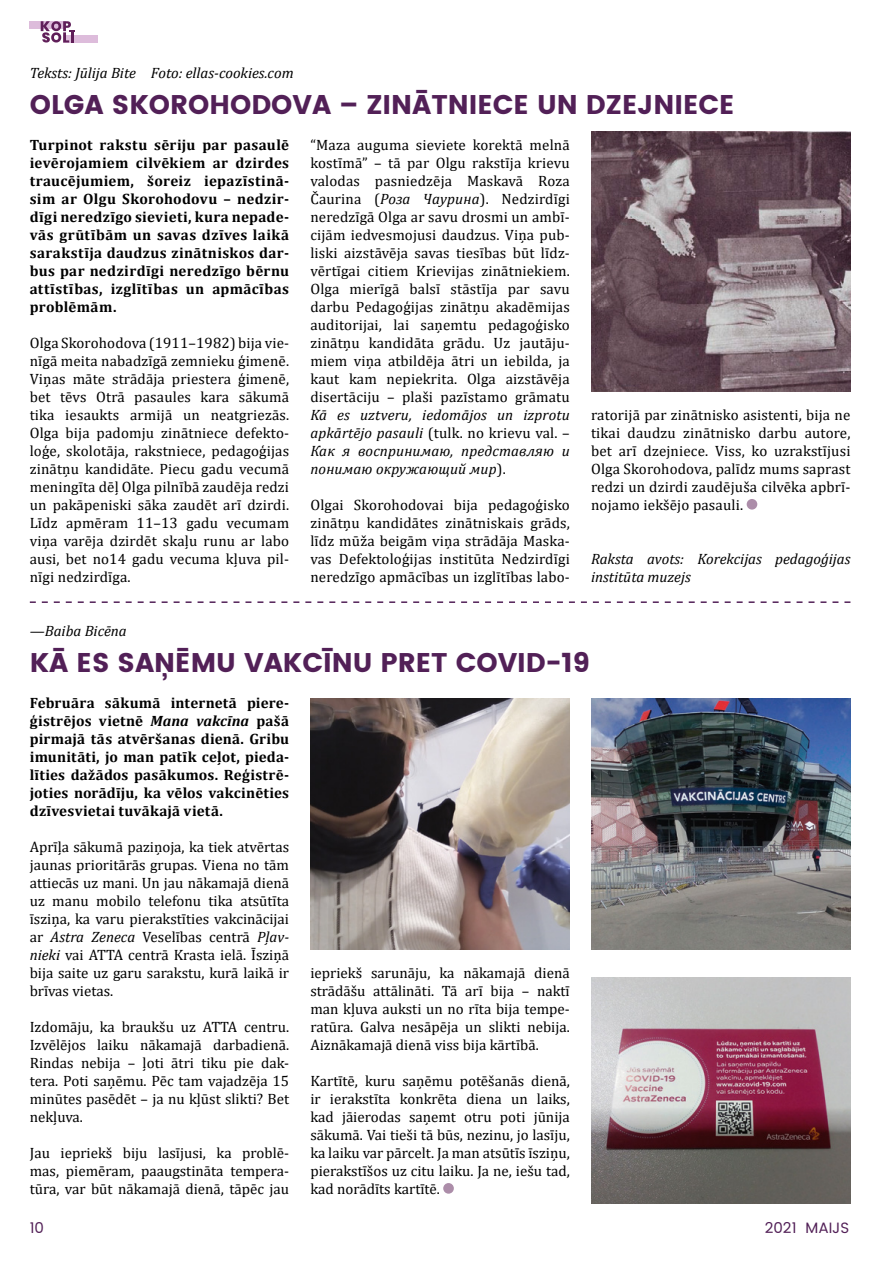
<style>
.page{position:relative;width:893px;height:1263px;background:#fff}
.page>*{position:absolute;margin:0;border:0;box-sizing:border-box;transform-origin:0 0}
.t1{font:700 27px "Poppins";color:#522057}
.t2{font:15px/18px "Cambria";color:#000;text-align:justify}
.t3{font:700 15px/18px "Cambria";letter-spacing:.02em;color:#000;text-align:justify}
.t4{font:italic 15px/18px "Cambria";color:#000;text-align:justify}
.t5{font:15px "Poppins";color:#522057}
.s1{font-style:italic}
.s2{font-style:normal}
</style>
<div class="page">
<div style="left:747px;top:499px;width:10px;height:11px;background:#ac8da9;border-radius:50%"></div>
<div style="left:443px;top:1183px;width:11px;height:11px;background:#ac8da9;border-radius:50%"></div>
<img style="left:591px;top:131px;width:259px;height:260px">
<svg style="left:30px;top:601px;width:820px;height:2px"></svg>
<img style="left:310px;top:698px;width:260px;height:251px">
<img style="left:591px;top:698px;width:259px;height:251px">
<img style="left:591px;top:978px;width:259px;height:225px">
<div style="left:30px;top:21px;width:36px;height:8px;background:#ddbcdb"></div>
<div style="left:63px;top:35px;width:35px;height:8px;background:#ddbcdb"></div>
<svg style="left:41px;top:21px;width:34px;height:22px"></svg>
<p class="t4" style="left:30px;top:63px;width:265px">Teksts: Jūlija Bite Foto: ellas-cookies.com</p>
<h1 class="t1" style="left:30px;top:88px;width:706px">OLGA SKOROHODOVA – ZINĀTNIECE UN DZEJNIECE</h1>
<p class="t3" style="left:30px;top:135px;width:261px">Turpinot rakstu sēriju par pasaulē ievērojamiem cilvēkiem ar dzirdes traucējumiem, šoreiz iepazīstinā&shy;sim ar Olgu Skorohodovu – nedzir&shy;dīgi neredzīgo sievieti, kura nepade&shy;vās grūtībām un savas dzīves laikā sarakstīja daudzus zinātniskos dar&shy;bus par nedzirdīgi neredzīgo bērnu attīstības, izglītības un apmācības problēmām.</p>
<p class="t2" style="left:30px;top:333px;width:261px">Olga Skorohodova (1911–1982) bija vie&shy;nīgā meita nabadzīgā zemnieku ģimenē.<br>Viņas māte strādāja priestera ģimenē, bet tēvs Otrā pasaules kara sākumā tika iesaukts armijā un neatgriezās.<br>Olga bija padomju zinātniece defekto&shy;loģe, skolotāja, rakstniece, pedagoģijas zinātņu kandidāte. Piecu gadu vecumā meningīta dēļ Olga pilnībā zaudēja redzi un pakāpeniski sāka zaudēt arī dzirdi.<br>Līdz apmēram 11–13 gadu vecumam viņa varēja dzirdēt skaļu runu ar labo ausi, bet no14 gadu vecuma kļuva pil&shy;nīgi nedzirdīga.</p>
<p class="t2" style="left:310px;top:135px;width:261px">“Maza auguma sieviete korektā melnā kostīmā” – tā par Olgu rakstīja krievu valodas pasniedzēja Maskavā Roza Čaurina (<span class="s1">Роза Чаурина</span>). Nedzirdīgi neredzīgā Olga ar savu drosmi un ambī&shy;cijām iedvesmojusi daudzus. Viņa pub&shy;liski aizstāvēja savas tiesības būt līdz&shy;vērtīgai citiem Krievijas zinātniekiem.<br>Olga mierīgā balsī stāstīja par savu darbu Pedagoģijas zinātņu akadēmijas auditorijai, lai saņemtu pedagoģisko zinātņu kandidāta grādu. Uz jautāju&shy;miem viņa atbildēja ātri un iebilda, ja kaut kam nepiekrita. Olga aizstāvēja disertāciju – plaši pazīstamo grāmatu</p>
<p class="t4" style="left:310px;top:405px;width:261px">Kā es uztveru, iedomājos un izprotu apkārtējo pasauli <span class="s2">(tulk. no krievu val. – </span>Как я воспринимаю, представляю и понимаю окружающий мир<span class="s2">).</span></p>
<p class="t2" style="left:310px;top:495px;width:261px">Olgai Skorohodovai bija pedagoģisko zinātņu kandidātes zinātniskais grāds, līdz mūža beigām viņa strādāja Maska&shy;vas Defektoloģijas institūta Nedzirdīgi neredzīgo apmācības un izglītības labo-</p>
<p class="t2" style="left:591px;top:405px;width:261px">ratorijā par zinātnisko asistenti, bija ne tikai daudzu zinātnisko darbu autore, bet arī dzejniece. Viss, ko uzrakstījusi Olga Skorohodova, palīdz mums saprast redzi un dzirdi zaudējuša cilvēka apbrī&shy;nojamo iekšējo pasauli.</p>
<p class="t4" style="left:591px;top:549px;width:261px">Raksta avots: Korekcijas pedagoģijas institūta muzejs</p>
<p class="t4" style="left:30px;top:621px;width:99px">—Baiba Bicēna</p>
<h1 class="t1" style="left:30px;top:646px;width:562px">KĀ ES SAŅĒMU VAKCĪNU PRET COVID-19</h1>
<p class="t3" style="left:30px;top:693px;width:261px">Februāra sākumā internetā piere&shy;ģistrējos vietnē <span class="s1">Mana vakcīna</span> pašā pirmajā tās atvēršanas dienā. Gribu imunitāti, jo man patīk ceļot, pieda&shy;līties dažādos pasākumos. Reģistrē&shy;joties norādīju, ka vēlos vakcinēties dzīvesvietai tuvākajā vietā.</p>
<p class="t2" style="left:30px;top:837px;width:261px">Aprīļa sākumā paziņoja, ka tiek atvērtas jaunas prioritārās grupas. Viena no tām attiecās uz mani. Un jau nākamajā dienā uz manu mobilo telefonu tika atsūtīta īsziņa, ka varu pierakstīties vakcinācijai ar <span class="s1">Astra Zeneca</span> Veselības centrā <span class="s1">Pļav&shy;nieki</span> vai ATTA centrā Krasta ielā. Īsziņā bija saite uz garu sarakstu, kurā laikā ir brīvas vietas.</p>
<p class="t2" style="left:30px;top:1017px;width:261px">Izdomāju, ka braukšu uz ATTA centru.<br>Izvēlējos laiku nākamajā darbadienā.<br>Rindas nebija – ļoti ātri tiku pie dak&shy;tera. Poti saņēmu. Pēc tam vajadzēja 15 minūtes pasēdēt – ja nu kļūst slikti? Bet nekļuva.</p>
<p class="t2" style="left:30px;top:1143px;width:261px">Jau iepriekš biju lasījusi, ka problē&shy;mas, piemēram, paaugstināta tempera&shy;tūra, var būt nākamajā dienā, tāpēc jau</p>
<p class="t2" style="left:310px;top:963px;width:261px">iepriekš sarunāju, ka nākamajā dienā strādāšu attālināti. Tā arī bija – naktī man kļuva auksti un no rīta bija tempe&shy;ratūra. Galva nesāpēja un slikti nebija.<br>Aiznākamajā dienā viss bija kārtībā.</p>
<p class="t2" style="left:310px;top:1071px;width:261px">Kartītē, kuru saņēmu potēšanās dienā, ir ierakstīta konkrēta diena un laiks, kad jāierodas saņemt otru poti jūnija sākumā. Vai tieši tā būs, nezinu, jo lasīju, ka laiku var pārcelt. Ja man atsūtīs īsziņu, pierakstīšos uz citu laiku. Ja ne, iešu tad, kad norādīts kartītē.</p>
<p class="t5" style="left:30px;top:1217px;width:16px">10</p>
<p class="t5" style="left:765px;top:1217px;width:86px">2021 MAIJS</p>
</div>
